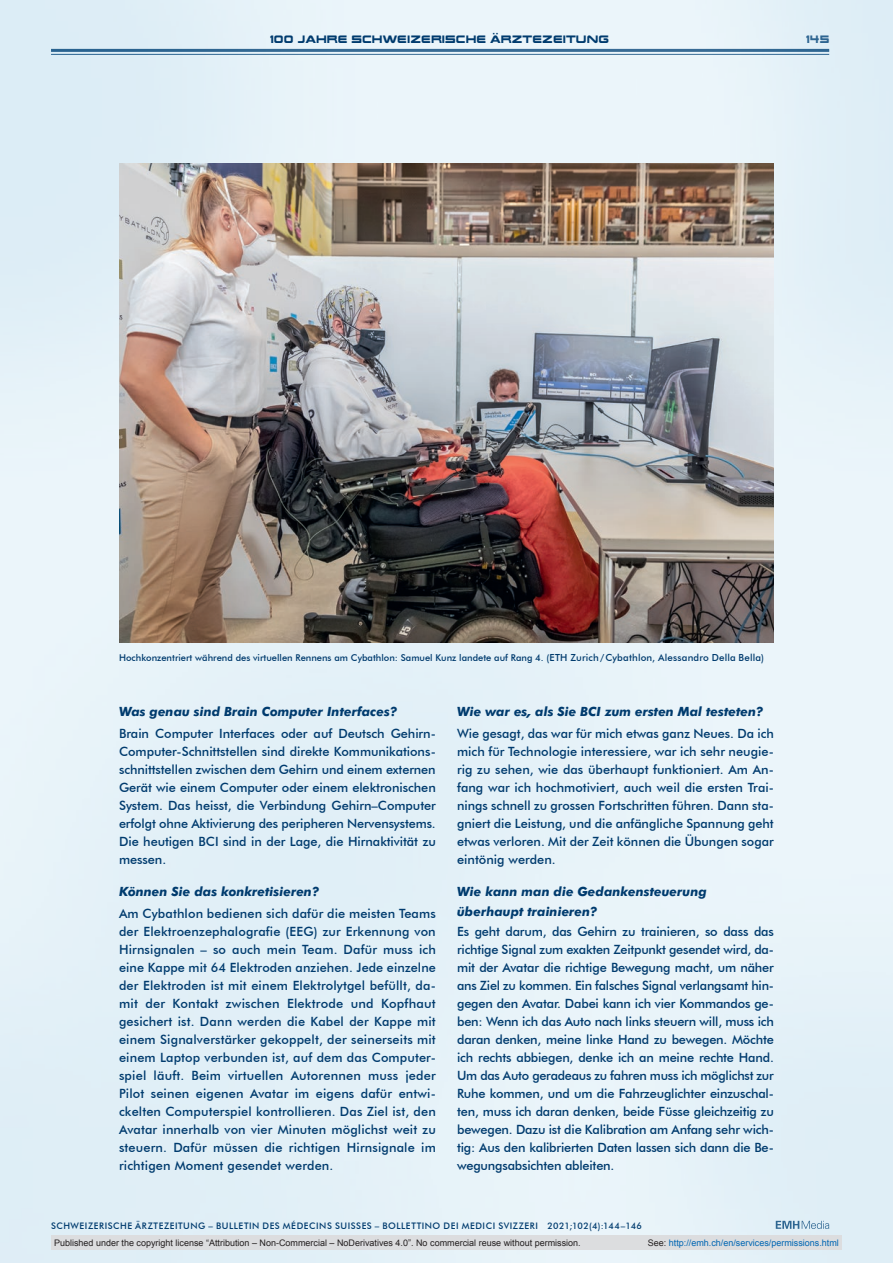
<style>
.page{position:relative;width:893px;height:1263px;background:#e5f2f8}
.page>*{position:absolute;margin:0;border:0;box-sizing:border-box;transform-origin:0 0}
.section_pn{font:500 12.75px/18px "Futura BT";letter-spacing:.01em;color:#003b6e;text-align:justify}
.t1{font:italic 700 12.75px/19.5px "Futura BT";color:#003b6e}
.fig_caption{font:500 9.3px "Futura BT";color:#003b6e}
.t2{font:9px "Arial";color:#231f20}
.fusszeile{font:500 9px "Futura BT";letter-spacing:.06em;color:#003b6e}
.t3{font:9px "Arial";color:#0066b3}
.t4{font:7.5px "Future Earth";color:#003b6e}
.s1{font-size:9.75px}
.s2{color:#231f20}
</style>
<div class="page">
<img style="left:119px;top:164px;width:655px;height:479px">
<div style="left:51px;top:1235px;width:791px;height:15px;background:#dcdddf"></div>
<p class="t4" style="left:270px;top:36px;width:341px">100 JAHRE SCHWEIZERISCHE ÄRZTEZEITUNG</p>
<p class="t4" style="left:806px;top:36px;width:25px">145</p>
<p class="fig_caption" style="left:119px;top:652px;width:647px">Hochkonzentriert während des virtuellen Rennens am Cybathlon: Samuel Kunz landete auf Rang 4. (<span class="s1">ETH Zurich/Cybathlon, Alessandro Della Bella)</span></p>
<p class="t1" style="left:119px;top:702px;width:280px">Was genau sind Brain Computer Interfaces?</p>
<p class="section_pn" style="left:119px;top:724px;width:318px">Brain Computer Interfaces oder auf Deutsch Gehirn-Computer-Schnittstellen sind direkte Kommunikations&shy;schnittstellen zwischen dem Gehirn und einem externen Gerät wie einem Computer oder einem elektronischen System. Das heisst, die Verbindung Gehirn–Computer erfolgt ohne Aktivierung des peripheren Nervensystems.<br>Die heutigen BCI sind in der Lage, die Hirnaktivität zu messen.</p>
<p class="t1" style="left:119px;top:882px;width:202px">Können Sie das konkretisieren?</p>
<p class="section_pn" style="left:119px;top:904px;width:318px;text-align:left">Am Cybathlon bedienen sich dafür die meisten Teams der Elektroenzephalografie (EEG) zur Erkennung von Hirnsignalen – so auch mein Team. Dafür muss ich eine Kappe mit 64 Elektroden anziehen. Jede einzelne der Elektroden ist mit einem Elektrolytgel befüllt, da&shy;mit der Kontakt zwischen Elektrode und Kopfhaut gesichert ist. Dann werden die Kabel der Kappe mit einem Signalverstärker gekoppelt, der seinerseits mit einem Laptop verbunden ist, auf dem das Computer&shy;spiel läuft. Beim virtuellen Autorennen muss jeder Pilot seinen eigenen Avatar im eigens dafür entwi&shy;ckelten Computerspiel kontrollieren. Das Ziel ist, den Avatar innerhalb von vier Minuten möglichst weit zu steuern. Dafür müssen die richtigen Hirnsignale im richtigen Moment gesendet werden.</p>
<p class="t1" style="left:457px;top:702px;width:308px">Wie war es, als Sie BCI zum ersten Mal testeten?</p>
<p class="section_pn" style="left:457px;top:724px;width:318px">Wie gesagt, das war für mich etwas ganz Neues. Da ich mich für Technologie interessiere, war ich sehr neugie&shy;rig zu sehen, wie das überhaupt funktioniert. Am An&shy;fang war ich hochmotiviert, auch weil die ersten Trai&shy;nings schnell zu grossen Fortschritten führen. Dann sta&shy;gniert die Leistung, und die anfängliche Spannung geht etwas verloren. Mit der Zeit können die Übungen sogar eintönig werden.</p>
<p class="t1" style="left:457px;top:882px;width:251px">Wie kann man die Gedankensteuerung überhaupt trainieren?</p>
<p class="section_pn" style="left:457px;top:922px;width:318px">Es geht darum, das Gehirn zu trainieren, so dass das richtige Signal zum exakten Zeitpunkt gesendet wird, da&shy;mit der Avatar die richtige Bewegung macht, um näher ans Ziel zu kommen. Ein falsches Signal verlangsamt hin&shy;gegen den Avatar. Dabei kann ich vier Kommandos ge&shy;ben: Wenn ich das Auto nach links steuern will, muss ich daran denken, meine linke Hand zu bewegen. Möchte ich rechts abbiegen, denke ich an meine rechte Hand.<br>Um das Auto geradeaus zu fahren muss ich möglichst zur Ruhe kommen, und um die Fahrzeuglichter einzuschal&shy;ten, muss ich daran denken, beide Füsse gleichzeitig zu bewegen. Dazu ist die Kalibration am Anfang sehr wich&shy;tig: Aus den kalibrierten Daten lassen sich dann die Be&shy;wegungsabsichten ableiten.</p>
<p class="fusszeile" style="left:51px;top:1220px;width:592px">SCHWEIZERISCHE ÄRZTEZEITUNG – BULLETIN DES MÉDECINS SUISSES – BOLLETTINO DEI MEDICI SVIZZERI 2021;102(4):144–146</p>
<p class="t2" style="left:54px;top:1237px;width:528px">Published under the copyright license “Attribution – Non-Commercial – NoDerivatives 4.0”. No commercial reuse without permission.</p>
<p class="t3" style="left:648px;top:1237px;width:193px"><span class="s2">See:</span> http://emh.ch/en/services/permissions.html</p>
</div>
